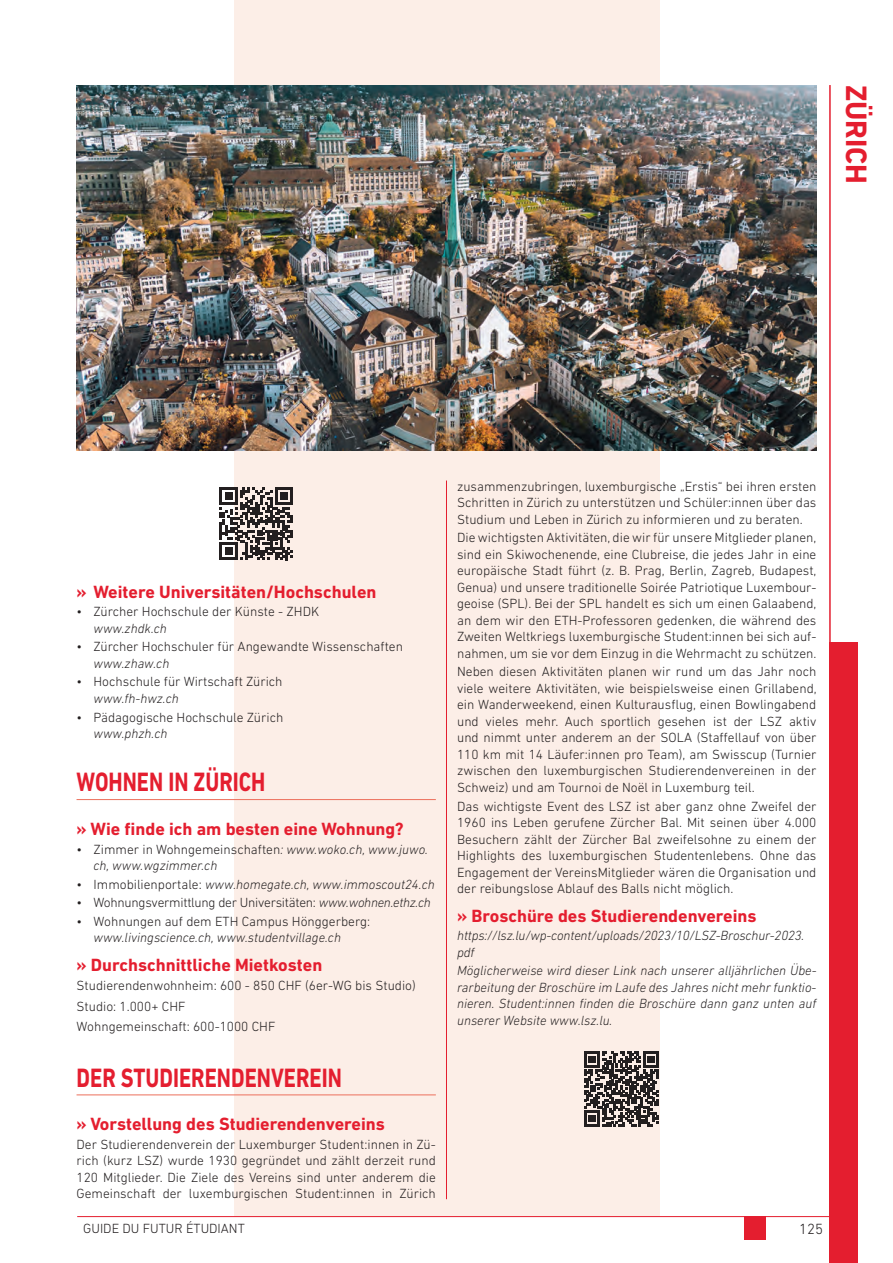
<style>
.page{position:relative;width:893px;height:1263px;background:#fff}
.page>*{position:absolute;margin:0;border:0;box-sizing:border-box;transform-origin:0 0}
.t1{font:700 30px "DIN Next LT Pro";letter-spacing:-.005em;color:#e41e2f}
.t2{font:700 27px "DIN Next LT Pro";color:#e41e2f;scale:.8 1}
.t3{font:700 18px "DIN Next LT Pro";color:#e41e2f}
.t4{font:300 15px "DIN Next LT Pro";color:#231f20}
.t5{font:300 13.5px/16.5px "DIN Next LT Pro";color:#231f20;text-align:justify}
.t6{font:italic 300 13.5px/16.5px "DIN Next LT Pro";color:#231f20}
.t7{font:300 13.5px "DIN Next LT Pro";letter-spacing:-.02em;color:#231f20}
.s1{font-style:normal}
.s2{font-style:italic}
</style>
<div class="page">
<div style="left:234px;top:0;width:425px;height:1216px;background:#fceee7"></div>
<hr style="left:829px;top:85px;width:2px;height:1178px;background:#e41e2f">
<div style="left:744px;top:1216px;width:21px;height:24px;background:#e41e2f"></div>
<hr style="left:77px;top:1216px;width:667px;height:1px;background:#e41e2f">
<hr style="left:765px;top:1216px;width:64px;height:1px;background:#e41e2f">
<div style="left:829px;top:642px;width:28px;height:621px;background:#e41e2f"></div>
<hr style="left:446px;top:480px;width:1px;height:719px;background:#e41e2f">
<hr style="left:77px;top:799px;width:359px;height:1px;background:#ec6f5c">
<hr style="left:77px;top:1094px;width:359px;height:1px;background:#ec6f5c">
<svg style="left:220px;top:487px;width:73px;height:73px"></svg>
<img style="left:77px;top:85px;width:739px;height:365px">
<svg style="left:584px;top:1051px;width:75px;height:75px"></svg>
<h1 class="t1" style="left:874px;top:85px;width:101px;rotate:90deg">ZÜRICH</h1>
<h3 class="t3" style="left:77px;top:581px;width:301px">» Weitere Universitäten/Hochschulen</h3>
<p class="t5" style="left:77px;top:603px;width:244px">• Zürcher Hochschule der Künste - ZHDK</p>
<p class="t6" style="left:94px;top:620px;width:75px">www.zhdk.ch</p>
<p class="t5" style="left:77px;top:638px;width:328px">• Zürcher Hochschuler für Angewandte Wissenschaften</p>
<p class="t6" style="left:94px;top:655px;width:77px">www.zhaw.ch</p>
<p class="t5" style="left:77px;top:673px;width:208px">• Hochschule für Wirtschaft Zürich</p>
<p class="t6" style="left:94px;top:690px;width:87px">www.fh-hwz.ch</p>
<p class="t5" style="left:77px;top:708px;width:208px">• Pädagogische Hochschule Zürich</p>
<p class="t6" style="left:94px;top:725px;width:75px">www.phzh.ch</p>
<h2 class="t2" style="left:77px;top:766px;width:238px">WOHNEN IN ZÜRICH</h2>
<h3 class="t3" style="left:77px;top:818px;width:329px">» Wie finde ich am besten eine Wohnung?</h3>
<p class="t6" style="left:94px;top:841px;width:336px;text-indent:-17px"><span class="s1">• Zimmer in Wohngemeinschaften</span>: www.woko.ch, www.juwo. ch, www.wgzimmer.ch</p>
<p class="t6" style="left:77px;top:876px;width:360px"><span class="s1">• Immobilienportale:</span> www.homegate.ch, www.immoscout24.ch</p>
<p class="t7" style="left:77px;top:895px;width:356px">• Wohnungsvermittlung der Universitäten: <span class="s2">www.wohnen.ethz.ch</span></p>
<p class="t5" style="left:77px;top:913px;width:295px">• Wohnungen auf dem ETH Campus Hönggerberg:</p>
<p class="t6" style="left:94px;top:929px;width:249px">www.livingscience.ch, www.studentvillage.ch</p>
<h3 class="t3" style="left:77px;top:954px;width:247px">» Durchschnittliche Mietkosten</h3>
<p class="t5" style="left:77px;top:975px;width:341px;line-height:20.7px;text-align:left">Studierendenwohnheim: 600 - 850 CHF (6er-WG bis Studio)<br>Studio: 1.000+ CHF<br>Wohngemeinschaft: 600-1000 CHF</p>
<h2 class="t2" style="left:77px;top:1062px;width:333px">DER STUDIERENDENVEREIN</h2>
<h3 class="t3" style="left:77px;top:1113px;width:310px">» Vorstellung des Studierendenvereins</h3>
<p class="t5" style="left:77px;top:1136px;width:361px">Der Studierendenverein der Luxemburger Student:innen in Zü&shy;rich (kurz LSZ) wurde 1930 gegründet und zählt derzeit rund 120 Mitglieder. Die Ziele des Vereins sind unter anderem die Gemeinschaft der luxemburgischen Student:innen in Zürich</p>
<p class="t5" style="left:457px;top:478px;width:361px">zusammenzubringen, luxemburgische „Erstis“ bei ihren ersten Schritten in Zürich zu unterstützen und Schüler:innen über das Studium und Leben in Zürich zu informieren und zu beraten.</p>
<p class="t5" style="left:457px;top:529px;width:361px">Die wichtigsten Aktivitäten, die wir für unsere Mitglieder planen, sind ein Skiwochenende, eine Clubreise, die jedes Jahr in eine europäische Stadt führt (z. B. Prag, Berlin, Zagreb, Budapest, Genua) und unsere traditionelle Soirée Patriotique Luxembour&shy;geoise (SPL). Bei der SPL handelt es sich um einen Galaabend, an dem wir den ETH-Professoren gedenken, die während des Zweiten Weltkriegs luxemburgische Student:innen bei sich auf&shy;nahmen, um sie vor dem Einzug in die Wehrmacht zu schützen.</p>
<p class="t5" style="left:457px;top:663px;width:361px">Neben diesen Aktivitäten planen wir rund um das Jahr noch viele weitere Aktivitäten, wie beispielsweise einen Grillabend, ein Wanderweekend, einen Kulturausflug, einen Bowlingabend und vieles mehr. Auch sportlich gesehen ist der LSZ aktiv und nimmt unter anderem an der SOLA (Staffellauf von über 110 km mit 14 Läufer:innen pro Team), am Swisscup (Turnier zwischen den luxemburgischen Studierendenvereinen in der Schweiz) und am Tournoi de Noël in Luxemburg teil.</p>
<p class="t5" style="left:457px;top:797px;width:361px">Das wichtigste Event des LSZ ist aber ganz ohne Zweifel der 1960 ins Leben gerufene Zürcher Bal. Mit seinen über 4.000<br>Besuchern zählt der Zürcher Bal zweifelsohne zu einem der Highlights des luxemburgischen Studentenlebens. Ohne das Engagement der VereinsMitglieder wären die Organisation und der reibungslose Ablauf des Balls nicht möglich.</p>
<h3 class="t3" style="left:457px;top:905px;width:301px">» Broschüre des Studierendenvereins</h3>
<p class="t6" style="left:457px;top:927px;width:349px">https://lsz.lu/wp-content/uploads/2023/10/LSZ-Broschur-2023. pdf</p>
<p class="t6" style="left:457px;top:962px;width:361px;text-align:justify">Möglicherweise wird dieser Link nach unserer alljährlichen Übe&shy;rarbeitung der Broschüre im Laufe des Jahres nicht mehr funktio&shy;nieren. Student:innen finden die Broschüre dann ganz unten auf unserer Website www.lsz.lu.</p>
<p class="t5" style="left:83px;top:1220px;width:163px">GUIDE DU FUTUR ÉTUDIANT</p>
<p class="t4" style="left:799px;top:1220px;width:25px">125</p>
</div>
